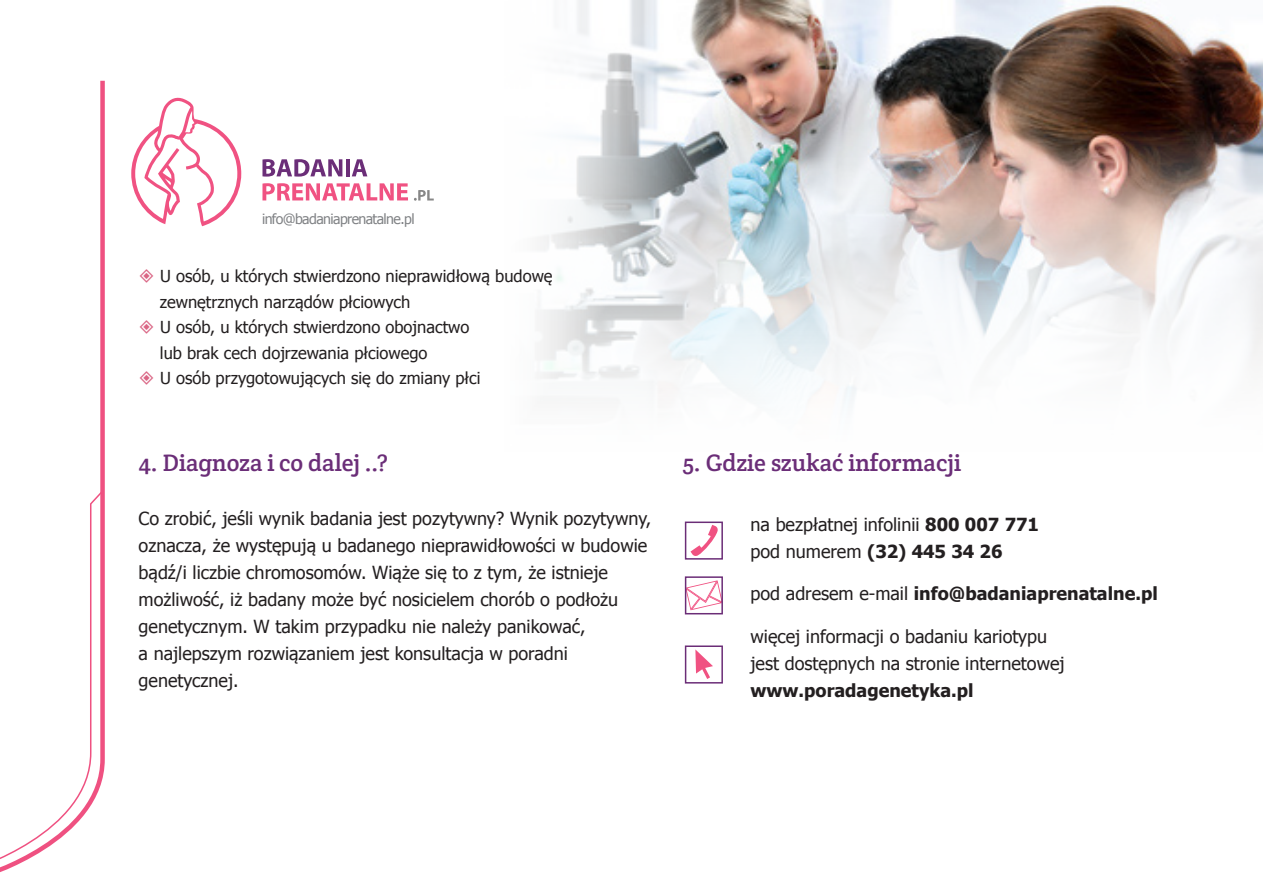
<style>
.page{position:relative;width:1263px;height:893px;background:#fff}
.page>*{position:absolute;margin:0;border:0;box-sizing:border-box;transform-origin:0 0}
.t1{font:24px "Crete Round";color:#6b2e78}
.t2{font:18px/27px "Tahoma";color:#231f20}
.t3{font:700 18px "Tahoma";color:#231f20}
.t4{font:16.5px/25.5px "Tahoma";color:#231f20}
.t5{font:14.1px "Tahoma";letter-spacing:-.04em;color:#808285}
.s1{font-weight:700}
.s2{font-weight:400}
</style>
<div class="page">
<svg style="left:0;top:80px;width:105px;height:792px"></svg>
<svg style="left:0;top:489px;width:105px;height:382px"></svg>
<svg style="left:131px;top:97px;width:110px;height:129px"></svg>
<svg style="left:262px;top:159px;width:80px;height:18px"></svg>
<hr style="left:346px;top:159px;width:4px;height:17px;background:#6b2e78">
<svg style="left:352px;top:159px;width:15px;height:17px"></svg>
<svg style="left:262px;top:183px;width:146px;height:17px"></svg>
<svg style="left:414px;top:190px;width:20px;height:11px"></svg>
<img style="left:540px;top:0;width:723px;height:401px">
<svg style="left:695px;top:649px;width:18px;height:30px"></svg>
<div style="left:685px;top:645px;width:38px;height:39px;border:2px solid #6b2d77"></div>
<svg style="left:688px;top:580px;width:32px;height:30px"></svg>
<div style="left:685px;top:576px;width:38px;height:38px;border:2px solid #6b2d77"></div>
<svg style="left:690px;top:525px;width:28px;height:31px"></svg>
<div style="left:685px;top:522px;width:38px;height:38px;border:2px solid #6b2d77"></div>
<p class="t5" style="left:262px;top:209px;width:154px">info@badaniaprenatalne.pl</p>
<p class="t4" style="left:160px;top:263px;width:394px">U osób, u których stwierdzono nieprawidłową budowę zewnętrznych narządów płciowych</p>
<p class="t4" style="left:160px;top:314px;width:311px">U osób, u których stwierdzono obojnactwo lub brak cech dojrzewania płciowego</p>
<p class="t4" style="left:160px;top:365px;width:322px">U osób przygotowujących się do zmiany płci</p>
<p class="t1" style="left:139px;top:447px;width:251px">4. Diagnoza i co dalej ..?</p>
<p class="t2" style="left:139px;top:504px;width:514px">Co zrobić, jeśli wynik badania jest pozytywny? Wynik pozytywny, oznacza, że występują u badanego nieprawidłowości w budowie bądź/i liczbie chromosomów. Wiąże się to z tym, że istnieje możliwość, iż badany może być nosicielem chorób o podłożu genetycznym. W takim przypadku nie należy panikować,<br>a najlepszym rozwiązaniem jest konsultacja w poradni genetycznej.</p>
<p class="t1" style="left:683px;top:447px;width:280px">5. Gdzie szukać informacji</p>
<p class="t2" style="left:750px;top:511px;width:290px">na bezpłatnej infolinii <span class="s1">800 007 771</span></p>
<p class="t3" style="left:750px;top:539px;width:253px"><span class="s2">pod numerem</span> (32) 445 34 26</p>
<p class="t3" style="left:750px;top:581px;width:409px"><span class="s2">pod adresem e-mail</span> info@badaniaprenatalne.pl</p>
<p class="t2" style="left:750px;top:622px;width:316px">więcej informacji o badaniu kariotypu jest dostępnych na stronie internetowej <span class="s1">www.poradagenetyka.pl</span></p>
</div>
